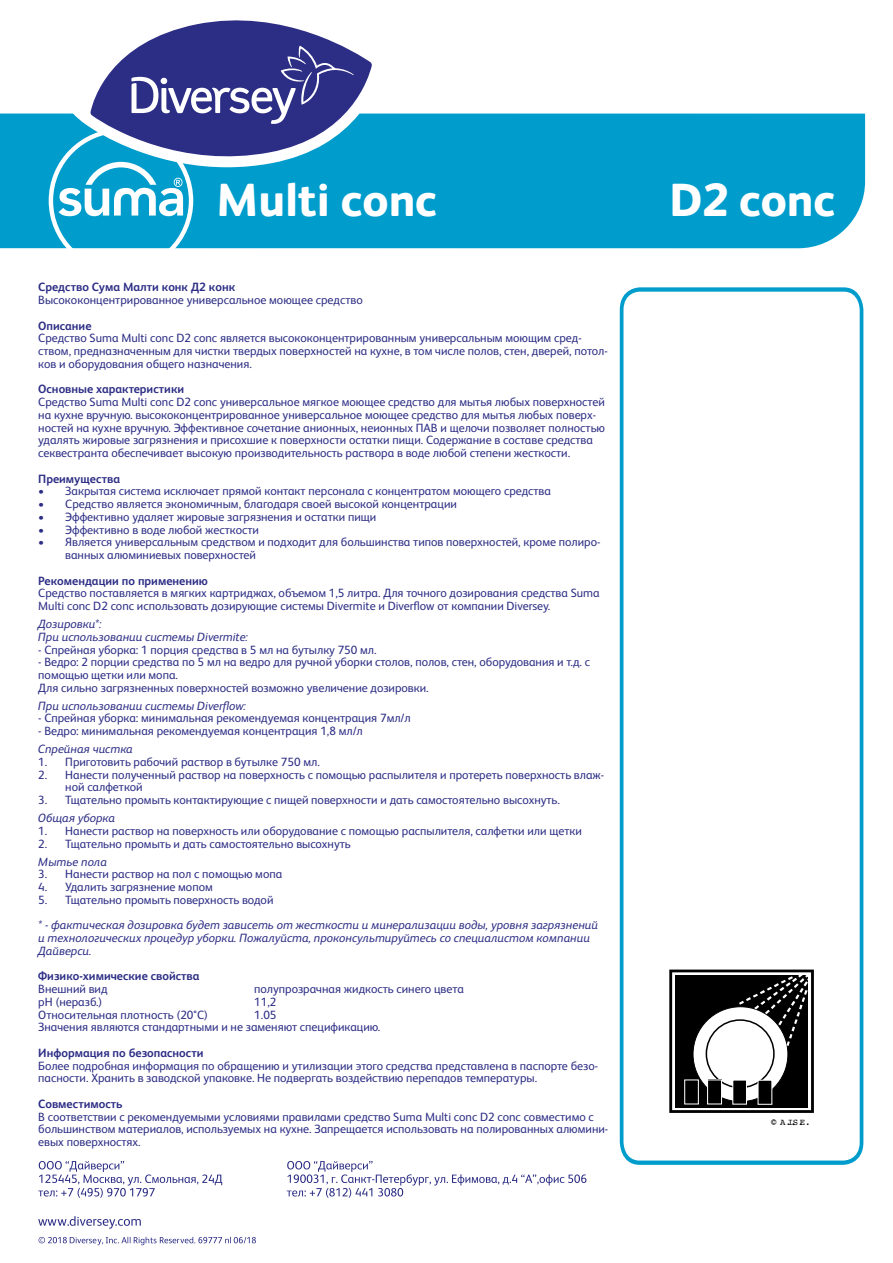
<style>
.page{position:relative;width:893px;height:1263px;background:#fff}
.page>*{position:absolute;margin:0;border:0;box-sizing:border-box;transform-origin:0 0}
.t1{font:800 46.5px "FS Albert Pro";color:#fff}
.t2{font:12px/12.8px "FS Albert Pro";color:#2c2d84}
.t3{font:italic 12px/12.8px "FS Albert Pro";color:#2c2d84}
.t4{font:700 12px "FS Albert Pro";color:#2c2d84}
.t5{font:9px "Courier";color:#000}
</style>
<div class="page">
<div style="left:0;top:114px;width:865px;height:134px;background:#009dcc"></div>
<svg style="left:372px;top:113px;width:15px;height:54px"></svg>
<svg style="left:140px;top:20px;width:232px;height:149px"></svg>
<svg style="left:49px;top:46px;width:305px;height:203px"></svg>
<svg style="left:620px;top:287px;width:243px;height:878px"></svg>
<svg style="left:38px;top:1216px;width:103px;height:13px"></svg>
<svg style="left:39px;top:1237px;width:217px;height:8px"></svg>
<svg style="left:287px;top:1161px;width:299px;height:37px"></svg>
<svg style="left:38px;top:1161px;width:184px;height:37px"></svg>
<svg style="left:669px;top:969px;width:145px;height:144px"></svg>
<h1 class="t1" style="left:217px;top:163px;width:222px">Multi conc</h1>
<h1 class="t1" style="left:669px;top:163px;width:167px">D2 conc</h1>
<p class="t4" style="left:38px;top:279px;width:198px">Средство Сума Малти конк Д2 конк</p>
<p class="t2" style="left:38px;top:294px;width:326px">Высококонцентрированное универсальное моющее средство</p>
<p class="t4" style="left:38px;top:317px;width:55px">Описание</p>
<p class="t2" style="left:38px;top:331px;width:571px">Средство Suma Multi conc D2 conc является высококонцентрированным универсальным моющим сред&shy;ством, предназначенным для чистки твердых поверхностей на кухне, в том числе полов, стен, дверей, потол&shy;ков и оборудования общего назначения.</p>
<p class="t4" style="left:38px;top:381px;width:147px">Основные характеристики</p>
<p class="t2" style="left:38px;top:395px;width:568px">Средство Suma Multi conc D2 conc универсальное мягкое моющее средство для мытья любых поверхностей на кухне вручную. высококонцентрированное универсальное моющее средство для мытья любых поверх&shy;ностей на кухне вручную. Эффективное сочетание анионных, неионных ПАВ и щелочи позволяет полностью удалять жировые загрязнения и присохшие к поверхности остатки пищи. Содержание в составе средства секвестранта обеспечивает высокую производительность раствора в воде любой степени жесткости.</p>
<p class="t4" style="left:38px;top:470px;width:83px">Преимущества</p>
<p class="t2" style="left:38px;top:484px;width:514px">• Закрытая система исключает прямой контакт персонала с концентратом моющего средства</p>
<p class="t2" style="left:38px;top:497px;width:420px">• Средство является экономичным, благодаря своей высокой концентрации</p>
<p class="t2" style="left:38px;top:509px;width:340px">• Эффективно удаляет жировые загрязнения и остатки пищи</p>
<p class="t2" style="left:38px;top:522px;width:222px">• Эффективно в воде любой жесткости</p>
<p class="t2" style="left:65px;top:535px;width:537px;text-indent:-27px">• Является универсальным средством и подходит для большинства типов поверхностей, кроме полиро&shy;ванных алюминиевых поверхностей</p>
<p class="t4" style="left:38px;top:572px;width:171px">Рекомендации по применению</p>
<p class="t2" style="left:38px;top:586px;width:563px">Средство поставляется в мягких картриджах, объемом 1,5 литра. Для точного дозирования средства Suma<br>Multi conc D2 conc использовать дозирующие системы Divermite и Diverflow от компании Diversey.</p>
<p class="t3" style="left:38px;top:617px;width:211px">Дозировки*:<br>При использовании системы Divermite:</p>
<p class="t2" style="left:38px;top:642px;width:340px">- Спрейная уборка: 1 порция средства в 5 мл на бутылку 750 мл.</p>
<p class="t2" style="left:38px;top:655px;width:553px">- Ведро: 2 порции средства по 5 мл на ведро для ручной уборки столов, полов, стен, оборудования и т.д. с помощью щетки или мопа.<br>Для сильно загрязненных поверхностей возможно увеличение дозировки.</p>
<p class="t3" style="left:38px;top:698px;width:209px">При использовании системы Diverflow:</p>
<p class="t2" style="left:38px;top:711px;width:374px">- Спрейная уборка: минимальная рекомендуемая концентрация 7мл/л</p>
<p class="t2" style="left:38px;top:724px;width:326px">- Ведро: минимальная рекомендуемая концентрация 1,8 мл/л</p>
<p class="t3" style="left:38px;top:742px;width:96px">Спрейная чистка</p>
<p class="t2" style="left:38px;top:755px;width:283px">1. Приготовить рабочий раствор в бутылке 750 мл.</p>
<p class="t2" style="left:65px;top:767px;width:540px;text-indent:-27px">2. Нанести полученный раствор на поверхность с помощью распылителя и протереть поверхность влаж&shy;ной салфеткой</p>
<p class="t2" style="left:38px;top:793px;width:523px">3. Тщательно промыть контактирующие с пищей поверхности и дать самостоятельно высохнуть.</p>
<p class="t3" style="left:38px;top:811px;width:78px">Общая уборка</p>
<p class="t2" style="left:38px;top:824px;width:545px">1. Нанести раствор на поверхность или оборудование с помощью распылителя, салфетки или щетки</p>
<p class="t2" style="left:38px;top:836px;width:314px">2. Тщательно промыть и дать самостоятельно высохнуть</p>
<p class="t3" style="left:38px;top:854px;width:70px">Мытье пола</p>
<p class="t2" style="left:38px;top:867px;width:245px">3. Нанести раствор на пол с помощью мопа</p>
<p class="t2" style="left:38px;top:880px;width:176px">4. Удалить загрязнение мопом</p>
<p class="t2" style="left:38px;top:892px;width:237px">5. Тщательно промыть поверхность водой</p>
<p class="t3" style="left:38px;top:918px;width:561px">* - фактическая дозировка будет зависеть от жесткости и минерализации воды, уровня загрязнений и технологических процедур уборки. Пожалуйста, проконсультируйтесь со специалистом компании<br>Дайверси.</p>
<p class="t4" style="left:38px;top:968px;width:163px">Физико-химические свойства</p>
<p class="t2" style="left:38px;top:982px;width:71px">Внешний вид</p>
<p class="t2" style="left:254px;top:982px;width:211px">полупрозрачная жидкость синего цвета</p>
<p class="t2" style="left:38px;top:994px;width:66px">pH (неразб.)</p>
<p class="t2" style="left:254px;top:994px;width:24px">11,2</p>
<p class="t2" style="left:38px;top:1007px;width:171px">Относительная плотность (20°С)</p>
<p class="t2" style="left:38px;top:1007px;width:344px;text-indent:216px">1.05<br>Значения являются стандартными и не заменяют спецификацию.</p>
<p class="t4" style="left:38px;top:1044px;width:167px">Информация по безопасности</p>
<p class="t2" style="left:38px;top:1058px;width:561px">Более подробная информация по обращению и утилизации этого средства представлена в паспорте безо&shy;пасности. Хранить в заводской упаковке. Не подвергать воздействию перепадов температуры.</p>
<p class="t4" style="left:38px;top:1095px;width:86px">Совместимость</p>
<p class="t2" style="left:38px;top:1109px;width:571px">В соответствии с рекомендуемыми условиями правилами средство Suma Multi conc D2 conc совместимо с большинством материалов, используемых на кухне. Запрещается использовать на полированных алюмини&shy;евых поверхностях.</p>
<p class="t5" style="left:771px;top:1115px;width:41px">© A .I.S .E .</p>
</div>
